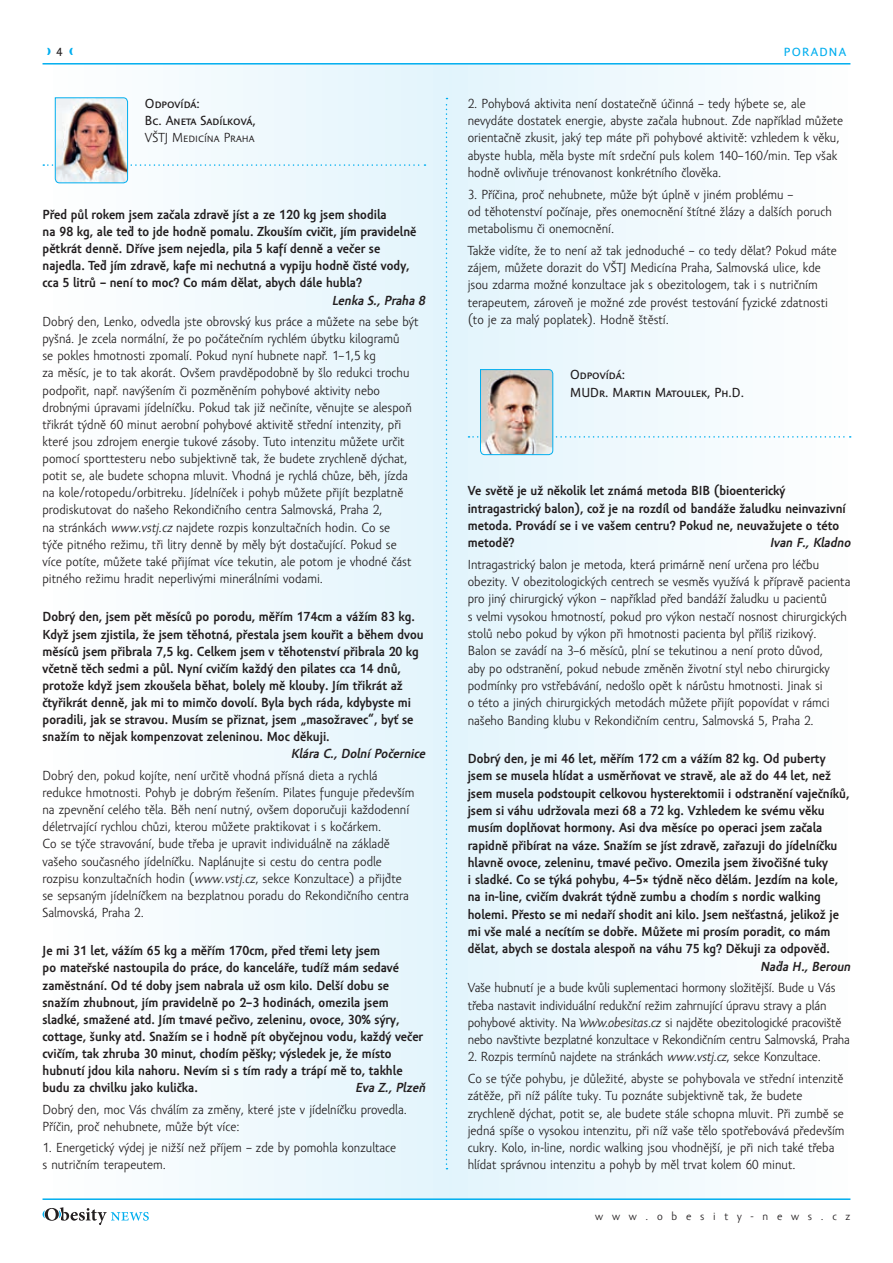
<style>
.page{position:relative;width:893px;height:1263px;background:#fff}
.page>*{position:absolute;margin:0;border:0;box-sizing:border-box;transform-origin:0 0}
.ramecek_text{font:13.5px/17.2px "Amor Sans Pro";color:#231f20}
.poradna_dotaz{font:700 13.5px/17.1px "Amor Sans Pro";color:#231f20}
.poradna_odpovídá{font:13.5px/17.1px "Amor Sans Text Pro";color:#231f20}
.poradna_dotaz-2{font:italic 700 13.5px "Amor Sans Pro";color:#231f20}
.t1{font:12.15px "Amor Sans Text Pro";letter-spacing:.1em;color:#00aeef;scale:1.05 1}
.t2{font:12.15px "Amor Sans Text Pro";color:#231f20;scale:1.05 1}
.t3{font:11.4px "Amor Sans Pro";letter-spacing:.725em;color:#231f20;scale:1.05 1}
.s1{font-family:"Amor Sans Pro"}
.s2{font-style:italic}
</style>
<div class="page">
<div style="left:43px;top:65px;width:807px;height:1135px;background:linear-gradient(to right,#f0f9fd,#f0f9fd)"></div>
<svg style="left:43px;top:97px;width:382px;height:87px"></svg>
<svg style="left:468px;top:369px;width:383px;height:86px"></svg>
<svg style="left:446px;top:98px;width:1px;height:1071px"></svg>
<svg style="left:43px;top:1207px;width:106px;height:18px"></svg>
<hr style="left:43px;top:1198px;width:807px;height:2px;background:#00aeef">
<hr style="left:43px;top:63px;width:807px;height:2px;background:#00aeef">
<p class="t2" style="left:56px;top:45px;width:8px">4</p>
<p class="t1" style="left:784px;top:45px;width:61px">PORADNA</p>
<p class="poradna_odpovídá" style="left:145px;top:95px;width:112px">Odpovídá:<br>Bc. Aneta Sadílková,<br><span class="s1">VŠTJ Medicína Praha</span></p>
<p class="poradna_dotaz" style="left:43px;top:206px;width:346px">Před půl rokem jsem začala zdravě jíst a ze 120 kg jsem shodila</p>
<p class="poradna_dotaz" style="left:43px;top:223px;width:375px">na 98 kg, ale teď to jde hodně pomalu. Zkouším cvičit, jím pravidelně</p>
<p class="poradna_dotaz" style="left:43px;top:240px;width:339px">pětkrát denně. Dříve jsem nejedla, pila 5 kafí denně a večer se</p>
<p class="poradna_dotaz" style="left:43px;top:257px;width:369px">najedla. Teď jím zdravě, kafe mi nechutná a vypiju hodně čisté vody,</p>
<p class="poradna_dotaz" style="left:43px;top:275px;width:321px">cca 5 litrů – není to moc? Co mám dělat, abych dále hubla?</p>
<p class="poradna_dotaz-2" style="left:332px;top:292px;width:98px">Lenka S.,Praha 8</p>
<p class="ramecek_text" style="left:43px;top:313px;width:378px">Dobrý den, Lenko, odvedla jste obrovský kus práce a můžete na sebe být pyšná. Je zcela normální, že po počátečním rychlém úbytku kilogramů<br>se pokles hmotnosti zpomalí. Pokud nyní hubnete např. 1–1,5 kg<br>za měsíc, je to tak akorát. Ovšem pravděpodobně by šlo redukci trochu podpořit, např. navýšením či pozměněním pohybové aktivity nebo drobnými úpravami jídelníčku. Pokud tak již nečiníte, věnujte se alespoň třikrát týdně 60 minut aerobní pohybové aktivitě střední intenzity, při které jsou zdrojem energie tukové zásoby. Tuto intenzitu můžete určit pomocí sporttesteru nebo subjektivně tak, že budete zrychleně dýchat, potit se, ale budete schopna mluvit. Vhodná je rychlá chůze, běh, jízda na kole/rotopedu/orbitreku. Jídelníček i pohyb můžete přijít bezplatně prodiskutovat do našeho Rekondičního centra Salmovská, Praha 2,<br>na stránkách <span class="s2">www.vstj.cz</span> najdete rozpis konzultačních hodin. Co se<br>týče pitného režimu, tři litry denně by měly být dostačující. Pokud se více potíte, můžete také přijímat více tekutin, ale potom je vhodné část pitného režimu hradit neperlivými minerálními vodami.</p>
<p class="poradna_dotaz" style="left:43px;top:608px;width:374px">Dobrý den, jsem pět měsíců po porodu, měřím 174cm a vážím 83 kg.</p>
<p class="poradna_dotaz" style="left:43px;top:626px;width:383px">Když jsem zjistila, že jsem těhotná, přestala jsem kouřit a během dvou</p>
<p class="poradna_dotaz" style="left:43px;top:643px;width:378px">měsíců jsem přibrala 7,5 kg. Celkem jsem v těhotenství přibrala 20 kg</p>
<p class="poradna_dotaz" style="left:43px;top:660px;width:360px">včetně těch sedmi a půl. Nyní cvičím každý den pilates cca 14 dnů,</p>
<p class="poradna_dotaz" style="left:43px;top:677px;width:362px">protože když jsem zkoušela běhat, bolely mě klouby. Jím třikrát až</p>
<p class="poradna_dotaz" style="left:43px;top:694px;width:370px">čtyřikrát denně, jak mi to mimčo dovolí. Byla bych ráda, kdybyste mi</p>
<p class="poradna_dotaz" style="left:43px;top:711px;width:372px">poradili, jak se stravou. Musím se přiznat, jsem „masožravec“, byť se</p>
<p class="poradna_dotaz" style="left:43px;top:728px;width:289px">snažím to nějak kompenzovat zeleninou. Moc děkuji.</p>
<p class="poradna_dotaz-2" style="left:291px;top:746px;width:139px">Klára C.,Dolní Počernice</p>
<p class="ramecek_text" style="left:43px;top:767px;width:373px">Dobrý den, pokud kojíte, není určitě vhodná přísná dieta a rychlá redukce hmotnosti. Pohyb je dobrým řešením. Pilates funguje především na zpevnění celého těla. Běh není nutný, ovšem doporučuji každodenní déletrvající rychlou chůzi, kterou můžete praktikovat i s kočárkem.<br>Co se týče stravování, bude třeba je upravit individuálně na základě vašeho současného jídelníčku. Naplánujte si cestu do centra podle rozpisu konzultačních hodin (<span class="s2">www.vstj.cz</span>, sekce Konzultace) a přijďte se sepsaným jídelníčkem na bezplatnou poradu do Rekondičního centra Salmovská, Praha 2.</p>
<p class="poradna_dotaz" style="left:43px;top:942px;width:382px">Je mi 31 let, vážím 65 kg a měřím 170cm, před třemi lety jsem<br>po mateřské nastoupila do práce, do kanceláře, tudíž mám sedavé zaměstnání. Od té doby jsem nabrala už osm kilo. Delší dobu se snažím zhubnout, jím pravidelně po 2–3 hodinách, omezila jsem sladké, smažené atd. Jím tmavé pečivo, zeleninu, ovoce, 30% sýry, cottage, šunky atd. Snažím se i hodně pít obyčejnou vodu, každý večer cvičím, tak zhruba 30 minut, chodím pěšky; výsledek je, že místo hubnutí jdou kila nahoru. Nevím si s tím rady a trápí mě to, takhle budu za chvilku jako kulička.</p>
<p class="poradna_dotaz-2" style="left:355px;top:1080px;width:74px">Eva Z.,Plzeň</p>
<p class="ramecek_text" style="left:43px;top:1101px;width:366px">Dobrý den, moc Vás chválím za změny, které jste v jídelníčku provedla.<br>Příčin, proč nehubnete, může být více:</p>
<p class="ramecek_text" style="left:43px;top:1139px;width:355px">1. Energetický výdej je nižší než příjem – zde by pomohla konzultace s nutričním terapeutem.</p>
<p class="ramecek_text" style="left:468px;top:95px;width:377px">2. Pohybová aktivita není dostatečně účinná – tedy hýbete se, ale nevydáte dostatek energie, abyste začala hubnout. Zde například můžete orientačně zkusit, jaký tep máte při pohybové aktivitě: vzhledem k věku, abyste hubla, měla byste mít srdeční puls kolem 140–160/min. Tep však hodně ovlivňuje trénovanost konkrétního člověka.</p>
<p class="ramecek_text" style="left:468px;top:186px;width:366px">3. Příčina, proč nehubnete, může být úplně v jiném problému –<br>od těhotenství počínaje, přes onemocnění štítné žlázy a dalších poruch metabolismu či onemocnění.</p>
<p class="ramecek_text" style="left:468px;top:242px;width:371px">Takže vidíte, že to není až tak jednoduché – co tedy dělat? Pokud máte zájem, můžete dorazit do VŠTJ Medicína Praha, Salmovská ulice, kde jsou zdarma možné konzultace jak s obezitologem, tak i s nutričním terapeutem, zároveň je možné zde provést testování fyzické zdatnosti (to je za malý poplatek). Hodně štěstí.</p>
<p class="poradna_odpovídá" style="left:570px;top:367px;width:175px">Odpovídá:<br>MUDr. Martin Matoulek, Ph.D.</p>
<p class="poradna_dotaz" style="left:468px;top:482px;width:380px">Ve světě je už několik let známá metoda BIB (bioenterický intragastrický balon), což je na rozdíl od bandáže žaludku neinvazivní metoda. Provádí se i ve vašem centru? Pokud ne, neuvažujete o této metodě?</p>
<p class="poradna_dotaz-2" style="left:770px;top:535px;width:85px">Ivan F.,Kladno</p>
<p class="ramecek_text" style="left:468px;top:556px;width:384px">Intragastrický balon je metoda, která primárně není určena pro léčbu obezity. V obezitologických centrech se vesměs využívá k přípravě pacienta pro jiný chirurgický výkon – například před bandáží žaludku u pacientů<br>s velmi vysokou hmotností, pokud pro výkon nestačí nosnost chirurgických stolů nebo pokud by výkon při hmotnosti pacienta byl příliš rizikový.<br>Balon se zavádí na 3–6 měsíců, plní se tekutinou a není proto důvod,<br>aby po odstranění, pokud nebude změněn životní styl nebo chirurgicky podmínky pro vstřebávání, nedošlo opět k nárůstu hmotnosti. Jinak si<br>o této a jiných chirurgických metodách můžete přijít popovídat v rámci našeho Banding klubu v Rekondičním centru, Salmovská 5, Praha 2.</p>
<p class="poradna_dotaz" style="left:468px;top:750px;width:359px">Dobrý den, je mi 46 let, měřím 172 cm a vážím 82 kg. Od puberty</p>
<p class="poradna_dotaz" style="left:468px;top:767px;width:365px">jsem se musela hlídat a usměrňovat ve stravě, ale až do 44 let, než</p>
<p class="poradna_dotaz" style="left:468px;top:785px;width:383px">jsem musela podstoupit celkovou hysterektomii i odstranění vaječníků,</p>
<p class="poradna_dotaz" style="left:468px;top:802px;width:358px">jsem si váhu udržovala mezi 68 a 72 kg. Vzhledem ke svému věku</p>
<p class="poradna_dotaz" style="left:468px;top:819px;width:356px">musím doplňovat hormony. Asi dva měsíce po operaci jsem začala</p>
<p class="poradna_dotaz" style="left:468px;top:837px;width:371px">rapidně přibírat na váze. Snažím se jíst zdravě, zařazuji do jídelníčku</p>
<p class="poradna_dotaz" style="left:468px;top:854px;width:362px">hlavně ovoce, zeleninu, tmavé pečivo. Omezila jsem živočišné tuky</p>
<p class="poradna_dotaz" style="left:468px;top:871px;width:372px">i sladké. Co se týká pohybu, 4–5× týdně něco dělám. Jezdím na kole,</p>
<p class="poradna_dotaz" style="left:468px;top:889px;width:355px">na in‑line, cvičím dvakrát týdně zumbu a chodím s nordic walking</p>
<p class="poradna_dotaz" style="left:468px;top:906px;width:373px">holemi. Přesto se mi nedaří shodit ani kilo. Jsem nešťastná, jelikož je</p>
<p class="poradna_dotaz" style="left:468px;top:923px;width:364px">mi vše malé a necítím se dobře. Můžete mi prosím poradit, co mám</p>
<p class="poradna_dotaz" style="left:468px;top:940px;width:364px">dělat, abych se dostala alespoň na váhu 75 kg? Děkuji za odpověď.</p>
<p class="poradna_dotaz-2" style="left:760px;top:958px;width:95px">Naďa H.,Beroun</p>
<p class="ramecek_text" style="left:468px;top:979px;width:384px">Vaše hubnutí je a bude kvůli suplementaci hormony složitější. Bude u Vás třeba nastavit individuální redukční režim zahrnující úpravu stravy a plán pohybové aktivity. Na <span class="s2">www.obesitas.cz</span> si najděte obezitologické pracoviště nebo navštivte bezplatné konzultace v Rekondičním centru Salmovská, Praha</p>
<p class="ramecek_text" style="left:468px;top:1048px;width:355px">2. Rozpis termínů najdete na stránkách <span class="s2">www.vstj.cz</span>, sekce Konzultace.</p>
<p class="ramecek_text" style="left:468px;top:1070px;width:378px">Co se týče pohybu, je důležité, abyste se pohybovala ve střední intenzitě zátěže, při níž pálíte tuky. Tu poznáte subjektivně tak, že budete zrychleně dýchat, potit se, ale budete stále schopna mluvit. Při zumbě se jedná spíše o vysokou intenzitu, při níž vaše tělo spotřebovává především cukry. Kolo, in‑line, nordic walking jsou vhodnější, je při nich také třeba hlídat správnou intenzitu a pohyb by měl trvat kolem 60 minut.</p>
<p class="t3" style="left:595px;top:1210px;width:244px">www.obesity‑news.cz</p>
</div>
